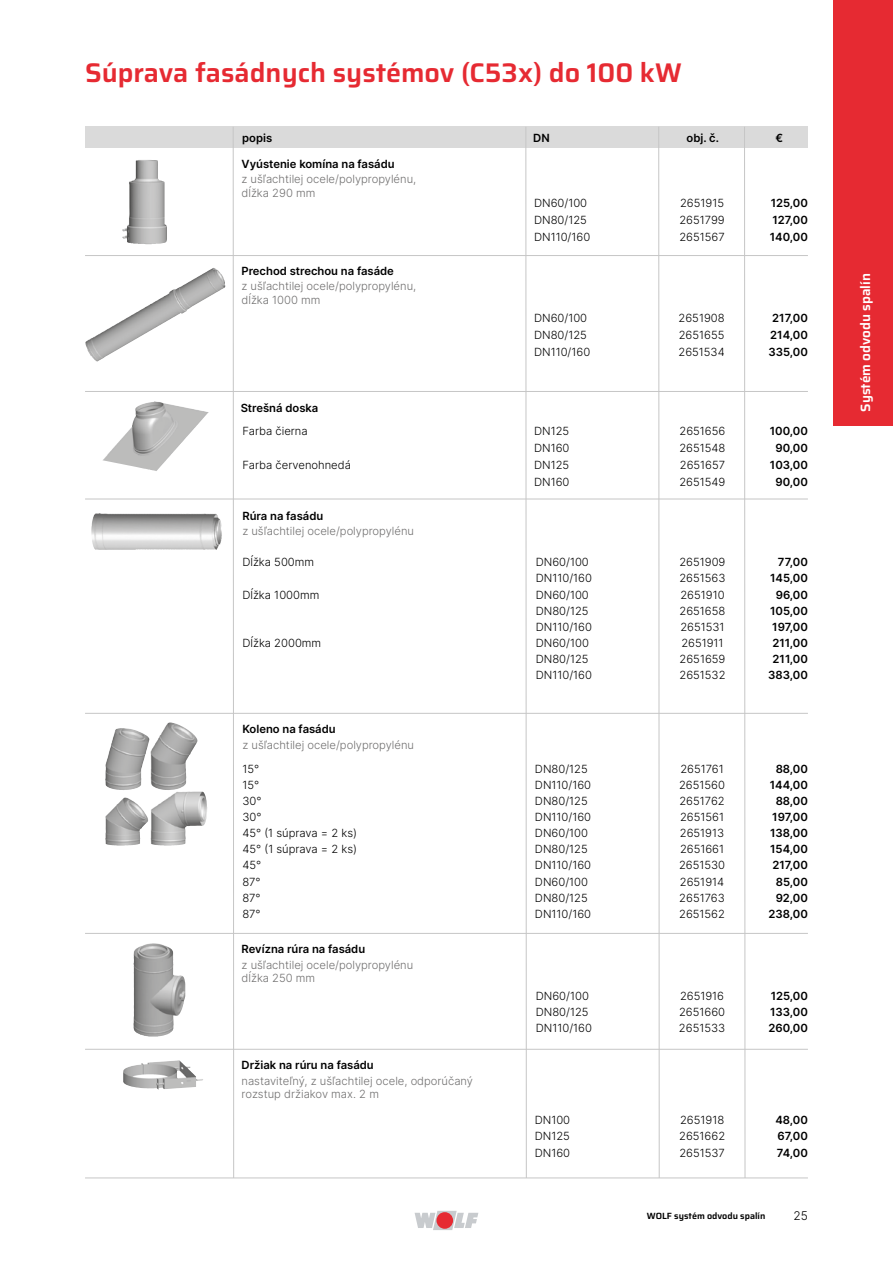
<style>
.page{position:relative;width:893px;height:1263px;background:#fff}
.page>*{position:absolute;margin:0;border:0;box-sizing:border-box;transform-origin:0 0}
.t1{font:600 27px "Saira";color:#e62a32}
.t2{font:600 13.5px "Saira";color:#fff}
.t3{font:300 12px "Inter";color:#000}
.t4{font:300 11.25px "Inter";color:#000}
.t5{font:11.25px "Inter";color:#000}
.t6{font:300 11.25px/13.5px "Inter";color:#706f6f}
.t7{font:600 9px "Saira";color:#000}
</style>
<div class="page">
<div style="left:85px;top:127px;width:723px;height:21px;background:#dadada"></div>
<svg style="left:233px;top:126px;width:1px;height:1052px"></svg>
<svg style="left:525px;top:126px;width:2px;height:1052px;background:#e1e1e1"></svg>
<svg style="left:658px;top:126px;width:2px;height:1052px;background:#e1e1e1"></svg>
<svg style="left:744px;top:126px;width:1px;height:1052px"></svg>
<svg style="left:415px;top:1211px;width:63px;height:19px"></svg>
<div style="left:436px;top:1212px;width:17px;height:17px;background:#e62a32;border-radius:50%"></div>
<hr style="left:85px;top:1178px;width:723px;height:1px;background:#c6c6c6">
<hr style="left:85px;top:255px;width:723px;height:1px;background:#c6c6c6">
<hr style="left:85px;top:391px;width:723px;height:1px;background:#c6c6c6">
<hr style="left:85px;top:499px;width:723px;height:1px;background:#c6c6c6">
<hr style="left:85px;top:713px;width:723px;height:1px;background:#c6c6c6">
<hr style="left:85px;top:933px;width:723px;height:1px;background:#c6c6c6">
<hr style="left:85px;top:1049px;width:723px;height:1px;background:#c6c6c6">
<img style="left:122px;top:160px;width:45px;height:84px">
<img style="left:85px;top:268px;width:140px;height:93px">
<img style="left:103px;top:402px;width:58px;height:69px">
<img style="left:91px;top:513px;width:131px;height:37px">
<img style="left:150px;top:722px;width:36px;height:68px">
<img style="left:133px;top:943px;width:46px;height:93px">
<img style="left:123px;top:1060px;width:80px;height:29px">
<div style="left:833px;top:0;width:60px;height:425px;background:#e62a32"></div>
<h1 class="t1" style="left:85px;top:50px;width:598px">Súprava fasádnych systémov (C53x) do 100 kW</h1>
<p class="t5" style="left:242px;top:129px;width:32px">popis</p>
<p class="t5" style="left:533px;top:129px;width:18px">DN</p>
<p class="t5" style="left:687px;top:129px;width:34px">obj. č.</p>
<p class="t5" style="left:775px;top:129px;width:9px">€</p>
<p class="t5" style="left:242px;top:156px;width:155px">Vyústenie komína na fasádu</p>
<p class="t6" style="left:242px;top:172px;width:176px">z ušľachtilej ocele/polypropylénu, dĺžka 290 mm</p>
<p class="t5" style="left:242px;top:262px;width:154px">Prechod strechou na fasáde</p>
<p class="t6" style="left:242px;top:279px;width:176px">z ušľachtilej ocele/polypropylénu, dĺžka 1000 mm</p>
<p class="t4" style="left:534px;top:195px;width:55px">DN60/100</p>
<p class="t4" style="left:680px;top:195px;width:46px">2651915</p>
<p class="t5" style="left:771px;top:195px;width:39px">125,00</p>
<p class="t4" style="left:534px;top:212px;width:54px">DN80/125</p>
<p class="t4" style="left:679px;top:212px;width:47px">2651799</p>
<p class="t5" style="left:772px;top:212px;width:37px">127,00</p>
<p class="t4" style="left:534px;top:229px;width:58px">DN110/160</p>
<p class="t4" style="left:679px;top:229px;width:47px">2651567</p>
<p class="t5" style="left:770px;top:229px;width:40px">140,00</p>
<p class="t4" style="left:534px;top:310px;width:55px">DN60/100</p>
<p class="t4" style="left:679px;top:310px;width:48px">2651908</p>
<p class="t5" style="left:772px;top:310px;width:37px">217,00</p>
<p class="t4" style="left:534px;top:327px;width:54px">DN80/125</p>
<p class="t4" style="left:679px;top:327px;width:47px">2651655</p>
<p class="t5" style="left:770px;top:327px;width:39px">214,00</p>
<p class="t4" style="left:534px;top:344px;width:58px">DN110/160</p>
<p class="t4" style="left:678px;top:344px;width:48px">2651534</p>
<p class="t5" style="left:768px;top:344px;width:41px">335,00</p>
<p class="t5" style="left:241px;top:400px;width:79px">Strešná doska</p>
<p class="t4" style="left:242px;top:423px;width:67px">Farba čierna</p>
<p class="t4" style="left:534px;top:423px;width:37px">DN125</p>
<p class="t4" style="left:679px;top:423px;width:47px">2651656</p>
<p class="t5" style="left:770px;top:423px;width:40px">100,00</p>
<p class="t4" style="left:534px;top:440px;width:37px">DN160</p>
<p class="t4" style="left:679px;top:440px;width:48px">2651548</p>
<p class="t5" style="left:775px;top:440px;width:34px">90,00</p>
<p class="t4" style="left:242px;top:457px;width:110px">Farba červenohnedá</p>
<p class="t4" style="left:534px;top:457px;width:37px">DN125</p>
<p class="t4" style="left:680px;top:457px;width:47px">2651657</p>
<p class="t5" style="left:770px;top:457px;width:40px">103,00</p>
<p class="t4" style="left:534px;top:474px;width:37px">DN160</p>
<p class="t4" style="left:679px;top:474px;width:48px">2651549</p>
<p class="t5" style="left:775px;top:474px;width:34px">90,00</p>
<p class="t5" style="left:242px;top:507px;width:82px">Rúra na fasádu</p>
<p class="t6" style="left:242px;top:524px;width:173px">z ušľachtilej ocele/polypropylénu</p>
<p class="t4" style="left:242px;top:554px;width:73px">Dĺžka 500mm</p>
<p class="t4" style="left:536px;top:554px;width:55px">DN60/100</p>
<p class="t4" style="left:679px;top:554px;width:48px">2651909</p>
<p class="t5" style="left:778px;top:554px;width:32px">77,00</p>
<p class="t4" style="left:536px;top:570px;width:58px">DN110/160</p>
<p class="t4" style="left:679px;top:570px;width:48px">2651563</p>
<p class="t5" style="left:770px;top:570px;width:39px">145,00</p>
<p class="t4" style="left:242px;top:586px;width:78px">Dĺžka 1000mm</p>
<p class="t4" style="left:536px;top:586px;width:55px">DN60/100</p>
<p class="t4" style="left:680px;top:586px;width:46px">2651910</p>
<p class="t5" style="left:776px;top:586px;width:34px">96,00</p>
<p class="t4" style="left:536px;top:602px;width:54px">DN80/125</p>
<p class="t4" style="left:679px;top:602px;width:47px">2651658</p>
<p class="t5" style="left:770px;top:602px;width:39px">105,00</p>
<p class="t4" style="left:536px;top:619px;width:58px">DN110/160</p>
<p class="t4" style="left:680px;top:619px;width:46px">2651531</p>
<p class="t5" style="left:772px;top:619px;width:37px">197,00</p>
<p class="t4" style="left:242px;top:635px;width:80px">Dĺžka 2000mm</p>
<p class="t4" style="left:536px;top:635px;width:55px">DN60/100</p>
<p class="t4" style="left:681px;top:635px;width:44px">2651911</p>
<p class="t5" style="left:773px;top:635px;width:37px">211,00</p>
<p class="t4" style="left:536px;top:651px;width:54px">DN80/125</p>
<p class="t4" style="left:680px;top:651px;width:47px">2651659</p>
<p class="t5" style="left:773px;top:651px;width:37px">211,00</p>
<p class="t4" style="left:536px;top:667px;width:58px">DN110/160</p>
<p class="t4" style="left:679px;top:667px;width:48px">2651532</p>
<p class="t5" style="left:768px;top:667px;width:41px">383,00</p>
<p class="t5" style="left:242px;top:721px;width:95px">Koleno na fasádu</p>
<p class="t6" style="left:242px;top:738px;width:173px">z ušľachtilej ocele/polypropylénu</p>
<p class="t4" style="left:242px;top:760px;width:18px">15°</p>
<p class="t4" style="left:535px;top:760px;width:54px">DN80/125</p>
<p class="t4" style="left:680px;top:760px;width:45px">2651761</p>
<p class="t5" style="left:776px;top:760px;width:34px">88,00</p>
<p class="t4" style="left:242px;top:776px;width:18px">15°</p>
<p class="t4" style="left:535px;top:776px;width:58px">DN110/160</p>
<p class="t4" style="left:679px;top:776px;width:47px">2651560</p>
<p class="t5" style="left:770px;top:776px;width:40px">144,00</p>
<p class="t4" style="left:242px;top:792px;width:21px">30°</p>
<p class="t4" style="left:535px;top:792px;width:54px">DN80/125</p>
<p class="t4" style="left:679px;top:792px;width:47px">2651762</p>
<p class="t5" style="left:776px;top:792px;width:34px">88,00</p>
<p class="t4" style="left:242px;top:809px;width:21px">30°</p>
<p class="t4" style="left:535px;top:809px;width:58px">DN110/160</p>
<p class="t4" style="left:680px;top:809px;width:46px">2651561</p>
<p class="t5" style="left:772px;top:809px;width:37px">197,00</p>
<p class="t4" style="left:242px;top:825px;width:116px">45° (1 súprava = 2 ks)</p>
<p class="t4" style="left:535px;top:825px;width:55px">DN60/100</p>
<p class="t4" style="left:680px;top:825px;width:46px">2651913</p>
<p class="t5" style="left:770px;top:825px;width:39px">138,00</p>
<p class="t4" style="left:242px;top:841px;width:116px">45° (1 súprava = 2 ks)</p>
<p class="t4" style="left:535px;top:841px;width:54px">DN80/125</p>
<p class="t4" style="left:680px;top:841px;width:46px">2651661</p>
<p class="t5" style="left:770px;top:841px;width:39px">154,00</p>
<p class="t4" style="left:242px;top:857px;width:20px">45°</p>
<p class="t4" style="left:535px;top:857px;width:58px">DN110/160</p>
<p class="t4" style="left:679px;top:857px;width:48px">2651530</p>
<p class="t5" style="left:772px;top:857px;width:37px">217,00</p>
<p class="t4" style="left:242px;top:873px;width:20px">87°</p>
<p class="t4" style="left:535px;top:873px;width:55px">DN60/100</p>
<p class="t4" style="left:680px;top:873px;width:46px">2651914</p>
<p class="t5" style="left:776px;top:873px;width:34px">85,00</p>
<p class="t4" style="left:242px;top:889px;width:20px">87°</p>
<p class="t4" style="left:535px;top:889px;width:54px">DN80/125</p>
<p class="t4" style="left:679px;top:889px;width:47px">2651763</p>
<p class="t5" style="left:776px;top:889px;width:34px">92,00</p>
<p class="t4" style="left:242px;top:906px;width:20px">87°</p>
<p class="t4" style="left:535px;top:906px;width:58px">DN110/160</p>
<p class="t4" style="left:679px;top:906px;width:47px">2651562</p>
<p class="t5" style="left:769px;top:906px;width:41px">238,00</p>
<p class="t5" style="left:242px;top:941px;width:125px">Revízna rúra na fasádu</p>
<p class="t6" style="left:242px;top:958px;width:173px">z ušľachtilej ocele/polypropylénu dĺžka 250 mm</p>
<p class="t4" style="left:536px;top:987px;width:55px">DN60/100</p>
<p class="t4" style="left:680px;top:987px;width:46px">2651916</p>
<p class="t5" style="left:771px;top:987px;width:39px">125,00</p>
<p class="t4" style="left:536px;top:1003px;width:54px">DN80/125</p>
<p class="t4" style="left:679px;top:1003px;width:48px">2651660</p>
<p class="t5" style="left:770px;top:1003px;width:39px">133,00</p>
<p class="t4" style="left:536px;top:1020px;width:58px">DN110/160</p>
<p class="t4" style="left:679px;top:1020px;width:48px">2651533</p>
<p class="t5" style="left:768px;top:1020px;width:41px">260,00</p>
<p class="t5" style="left:242px;top:1057px;width:134px">Držiak na rúru na fasádu</p>
<p class="t6" style="left:242px;top:1074px;width:233px">nastaviteľný, z ušľachtilej ocele, odporúčaný rozstup držiakov max. 2 m</p>
<p class="t4" style="left:535px;top:1112px;width:37px">DN100</p>
<p class="t4" style="left:680px;top:1112px;width:46px">2651918</p>
<p class="t5" style="left:775px;top:1112px;width:34px">48,00</p>
<p class="t4" style="left:535px;top:1128px;width:37px">DN125</p>
<p class="t4" style="left:679px;top:1128px;width:48px">2651662</p>
<p class="t5" style="left:777px;top:1128px;width:32px">67,00</p>
<p class="t4" style="left:535px;top:1144px;width:37px">DN160</p>
<p class="t4" style="left:679px;top:1144px;width:47px">2651537</p>
<p class="t5" style="left:777px;top:1144px;width:33px">74,00</p>
<p class="t7" style="left:647px;top:1208px;width:120px">WOLF systém odvodu spalín</p>
<p class="t3" style="left:793px;top:1207px;width:16px">25</p>
<p class="t2" style="left:854px;top:412px;width:140px;rotate:-90deg">Systém odvodu spalín</p>
</div>
